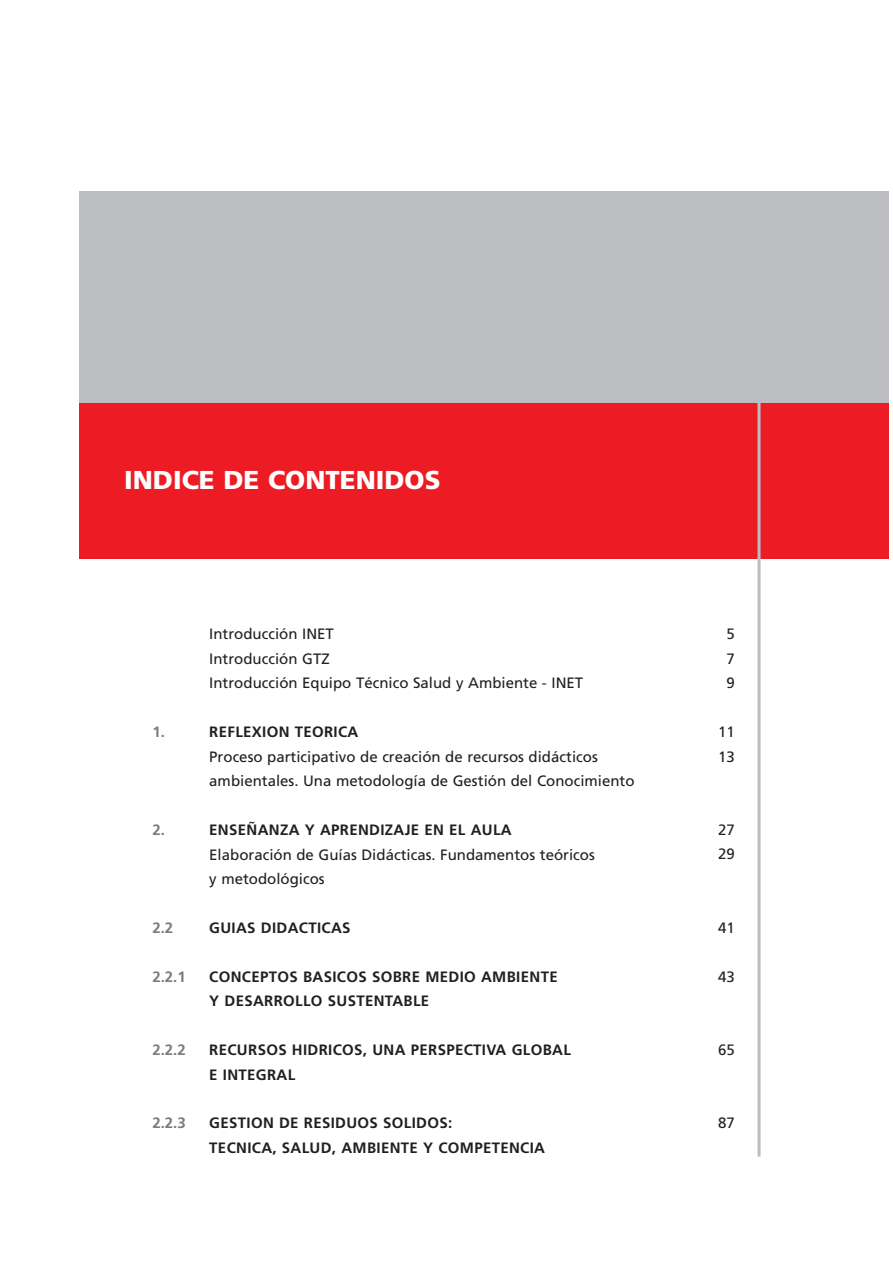
<style>
.page{position:relative;width:893px;height:1263px;background:#fff}
.page>*{position:absolute;margin:0;border:0;box-sizing:border-box;transform-origin:0 0}
.t1{font:900 25.8px "Frutiger";color:#fff}
.t2{font:15px/24.5px "Frutiger";color:#231f20}
.t3{font:700 15px/24.5px "Frutiger";letter-spacing:.02em;color:#231f20}
.t4{font:700 15px "Frutiger";color:#7a7c7f}
</style>
<div class="page">
<div style="left:79px;top:347px;width:809px;height:212px;background:#ed1c24"></div>
<div style="left:79px;top:191px;width:809px;height:212px;background:#bbbdc0"></div>
<hr style="left:757px;top:399px;width:3px;height:758px;background:#bbbdc0">
<h1 class="t1" style="left:124px;top:470px;width:318px">INDICE DE CONTENIDOS</h1>
<p class="t2" style="left:209px;top:623px;width:375px">Introducción INET<br>Introducción GTZ<br>Introducción Equipo Técnico Salud y Ambiente - INET</p>
<p class="t4" style="left:152px;top:726px;width:14px">1.</p>
<p class="t3" style="left:209px;top:721px;width:151px">REFLEXION TEORICA</p>
<p class="t2" style="left:209px;top:745px;width:427px">Proceso participativo de creación de recursos didácticos ambientales. Una metodología de Gestión del Conocimiento</p>
<p class="t4" style="left:152px;top:824px;width:14px">2.</p>
<p class="t3" style="left:209px;top:819px;width:304px">ENSEÑANZA Y APRENDIZAJE EN EL AULA</p>
<p class="t2" style="left:209px;top:843px;width:387px">Elaboración de Guías Didácticas. Fundamentos teóricos y metodológicos</p>
<p class="t4" style="left:152px;top:922px;width:22px">2.2</p>
<p class="t3" style="left:209px;top:917px;width:143px">GUIAS DIDACTICAS</p>
<p class="t4" style="left:152px;top:971px;width:35px">2.2.1</p>
<p class="t3" style="left:209px;top:965px;width:350px">CONCEPTOS BASICOS SOBRE MEDIO AMBIENTE<br>Y DESARROLLO SUSTENTABLE</p>
<p class="t4" style="left:152px;top:1044px;width:35px">2.2.2</p>
<p class="t3" style="left:209px;top:1039px;width:363px">RECURSOS HIDRICOS, UNA PERSPECTIVA GLOBAL<br>E INTEGRAL</p>
<p class="t4" style="left:152px;top:1117px;width:35px">2.2.3</p>
<p class="t3" style="left:209px;top:1112px;width:337px">GESTION DE RESIDUOS SOLIDOS:<br>TECNICA, SALUD, AMBIENTE Y COMPETENCIA</p>
<p class="t2" style="left:726px;top:623px;width:10px;text-align:justify">5<br>7<br>9</p>
<p class="t2" style="left:718px;top:721px;width:18px">11<br>13</p>
<p class="t2" style="left:718px;top:819px;width:18px">27<br>29</p>
<p class="t2" style="left:718px;top:916px;width:18px">41</p>
<p class="t2" style="left:718px;top:965px;width:18px">43</p>
<p class="t2" style="left:718px;top:1039px;width:18px">65</p>
<p class="t2" style="left:718px;top:1112px;width:18px">87</p>
</div>
